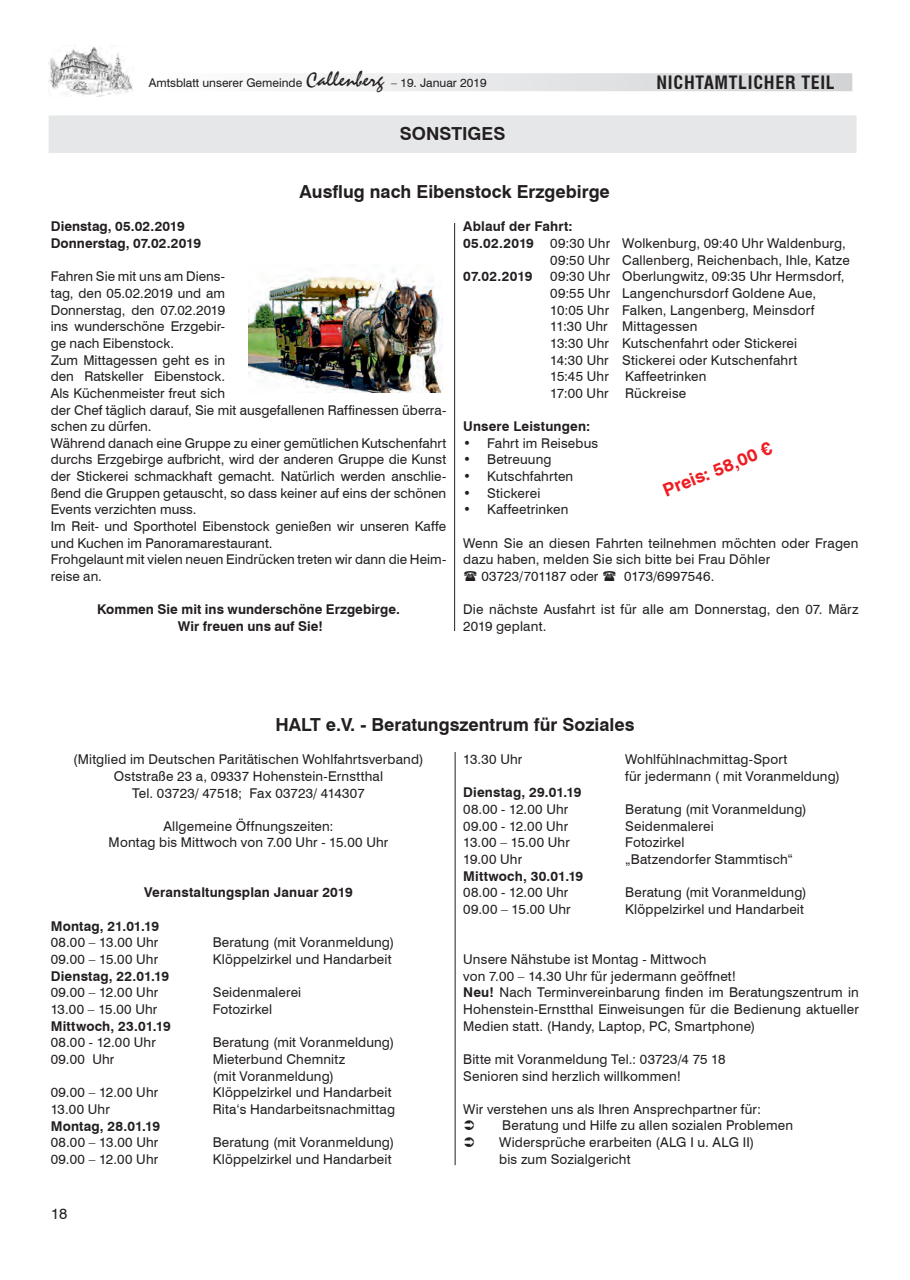
<style>
.page{position:relative;width:910px;height:1280px;background:#fff}
.page>*{position:absolute;margin:0;border:0;box-sizing:border-box;transform-origin:0 0}
.t1{font:700 18px "Swiss 721 BT";color:#231f20}
.t2{font:700 condensed 18px "Swiss 721 BT";letter-spacing:.04em;color:#231f20}
.t3{font:700 18px "Swiss 721 BT";color:#ee1d23}
.t4{font:15px "Swiss 721 BT";color:#231f20}
.t5{font:13.5px/16.6px "Swiss 721 BT";letter-spacing:.01em;color:#231f20}
.t6{font:700 13.5px/16.6px "Swiss 721 BT";letter-spacing:.01em;color:#231f20}
.t7{font:12px "Swiss 721 BT";color:#231f20}
.s1{font-family:"Staccato 222 BT";font-size:21px}
.s2{font-weight:700}
</style>
<div class="page">
<img style="left:49px;top:47px;width:84px;height:50px">
<div style="left:149px;top:73px;width:703px;height:18px;background:linear-gradient(to right,#fefefe,#d0d2d4)"></div>
<div style="left:49px;top:115px;width:808px;height:38px;background:#e6e7e9"></div>
<hr style="left:455px;top:752px;width:1px;height:413px;background:#231f20">
<hr style="left:454px;top:223px;width:1px;height:408px;background:#231f20">
<img style="left:248px;top:269px;width:194px;height:124px">
<p class="t7" style="left:149px;top:75px;width:339px">Amtsblatt unserer Gemeinde <span class="s1">Callenberg</span> – 19. Januar 2019</p>
<h1 class="t2" style="left:656px;top:72px;width:180px">NICHTAMTLICHER TEIL</h1>
<h1 class="t1" style="left:400px;top:123px;width:51px">Sonstig</h1>
<h1 class="t1" style="left:482px;top:123px;width:23px">es</h1>
<h1 class="t1" style="left:300px;top:181px;width:312px">Ausflug nach Eibenstock Erzgebirge</h1>
<p class="t6" style="left:463px;top:218px;width:111px">Ablauf der Fahrt:</p>
<p class="t5" style="left:463px;top:235px;width:384px"><span class="s2">05.02.2019</span> 09:30 Uhr Wolkenburg, 09:40 Uhr Waldenburg,</p>
<p class="t5" style="left:550px;top:251px;width:301px">09:50 Uhr Callenberg, Reichenbach, Ihle, Katze</p>
<p class="t6" style="left:463px;top:268px;width:71px">07.02.2019</p>
<p class="t5" style="left:550px;top:268px;width:296px">09:30 Uhr Oberlungwitz, 09:35 Uhr Hermsdorf, 09:55 Uhr Langenchursdorf Goldene Aue, 10:05 Uhr Falken, Langenberg, Meinsdorf 11:30 Uhr Mittagessen<br>13:30 Uhr Kutschenfahrt oder Stickerei<br>14:30 Uhr Stickerei oder Kutschenfahrt<br>15:45 Uhr Kaffeetrinken<br>17:00 Uhr Rückreise</p>
<p class="t6" style="left:463px;top:418px;width:129px">Unsere Leistungen:</p>
<p class="t5" style="left:463px;top:435px;width:137px">• Fahrt im Reisebus</p>
<p class="t5" style="left:463px;top:451px;width:90px">• Betreuung</p>
<p class="t5" style="left:463px;top:468px;width:112px">• Kutschfahrten</p>
<p class="t5" style="left:463px;top:484px;width:79px">• Stickerei</p>
<p class="t5" style="left:463px;top:501px;width:107px">• Kaffeetrinken</p>
<p class="t5" style="left:463px;top:534px;width:397px">Wenn Sie an diesen Fahrten teilnehmen möchten oder Fragen</p>
<p class="t5" style="left:463px;top:551px;width:308px">dazu haben, melden Sie sich bitte bei Frau Döhler</p>
<p class="t5" style="left:481px;top:568px;width:118px">03723/701187 oder</p>
<p class="t5" style="left:624px;top:568px;width:92px">0173/6997546.</p>
<p class="t5" style="left:463px;top:601px;width:397px">Die nächste Ausfahrt ist für alle am Donnerstag, den 07. März<br>2019 geplant.</p>
<p class="t6" style="left:51px;top:218px;width:152px">Dienstag, 05.02.2019<br>Donnerstag, 07.02.2019</p>
<p class="t5" style="left:51px;top:268px;width:397px">Fahren Sie mit uns am Diens-<br>tag, den 05.02.2019 und am<br>Donnerstag, den 07.02.2019<br>ins wunderschöne Erzgebir-<br>ge nach Eibenstock.<br>Zum Mittagessen geht es in<br>den Ratskeller Eibenstock.<br>Als Küchenmeister freut sich<br>der Chef täglich darauf, Sie mit ausgefallenen Raffinessen überra&shy;schen zu dürfen.<br>Während danach eine Gruppe zu einer gemütlichen Kutschenfahrt durchs Erzgebirge aufbricht, wird der anderen Gruppe die Kunst der Stickerei schmackhaft gemacht. Natürlich werden anschlie&shy;ßend die Gruppen getauscht, so dass keiner auf eins der schönen Events verzichten muss.<br>Im Reit- und Sporthotel Eibenstock genießen wir unseren Kaffe und Kuchen im Panoramarestaurant.<br>Frohgelaunt mit vielen neuen Eindrücken treten wir dann die Heim&shy;reise an.</p>
<p class="t6" style="left:97px;top:601px;width:304px;text-align:center">Kommen Sie mit ins wunderschöne Erzgebirge.<br>Wir freuen uns auf Sie!</p>
<h1 class="t3" style="left:660px;top:481px;width:117px;rotate:-22deg">Preis: 58,00 €</h1>
<h1 class="t1" style="left:275px;top:714px;width:361px">HALT e.V. - Beratungszentrum für Soziales</h1>
<p class="t5" style="left:73px;top:751px;width:352px;text-align:center">(Mitglied im Deutschen Paritätischen Wohlfahrtsverband)<br>Oststraße 23 a, 09337 Hohenstein-Ernstthal<br>Tel. 03723/ 47518; Fax 03723/ 414307</p>
<p class="t5" style="left:109px;top:818px;width:281px;text-align:center">Allgemeine Öffnungszeiten:<br>Montag bis Mittwoch von 7.00 Uhr - 15.00 Uhr</p>
<p class="t6" style="left:144px;top:884px;width:210px">Veranstaltungsplan Januar 2019</p>
<p class="t6" style="left:51px;top:917px;width:110px">Montag, 21.01.19</p>
<p class="t5" style="left:51px;top:934px;width:109px">08.00 – 13.00 Uhr</p>
<p class="t5" style="left:213px;top:934px;width:183px">Beratung (mit Voranmeldung)</p>
<p class="t5" style="left:51px;top:951px;width:109px">09.00 – 15.00 Uhr</p>
<p class="t5" style="left:213px;top:951px;width:180px">Klöppelzirkel und Handarbeit</p>
<p class="t6" style="left:51px;top:967px;width:120px">Dienstag, 22.01.19</p>
<p class="t5" style="left:51px;top:984px;width:109px">09.00 – 12.00 Uhr</p>
<p class="t5" style="left:213px;top:984px;width:90px">Seidenmalerei</p>
<p class="t5" style="left:51px;top:1001px;width:108px">13.00 – 15.00 Uhr</p>
<p class="t5" style="left:213px;top:1001px;width:61px">Fotozirkel</p>
<p class="t6" style="left:51px;top:1017px;width:121px">Mittwoch, 23.01.19</p>
<p class="t5" style="left:51px;top:1034px;width:107px">08.00 - 12.00 Uhr</p>
<p class="t5" style="left:213px;top:1034px;width:183px">Beratung (mit Voranmeldung)</p>
<p class="t5" style="left:51px;top:1051px;width:65px">09.00 Uhr</p>
<p class="t5" style="left:213px;top:1051px;width:134px">Mieterbund Chemnitz (mit Voranmeldung)</p>
<p class="t5" style="left:51px;top:1084px;width:109px">09.00 – 12.00 Uhr</p>
<p class="t5" style="left:213px;top:1084px;width:180px">Klöppelzirkel und Handarbeit</p>
<p class="t5" style="left:51px;top:1101px;width:61px">13.00 Uhr</p>
<p class="t5" style="left:213px;top:1101px;width:184px">Rita‘s Handarbeitsnachmittag</p>
<p class="t6" style="left:51px;top:1117px;width:111px">Montag, 28.01.19</p>
<p class="t5" style="left:51px;top:1134px;width:109px">08.00 – 13.00 Uhr</p>
<p class="t5" style="left:213px;top:1134px;width:183px">Beratung (mit Voranmeldung)</p>
<p class="t5" style="left:51px;top:1150px;width:109px">09.00 – 12.00 Uhr</p>
<p class="t5" style="left:213px;top:1150px;width:180px">Klöppelzirkel und Handarbeit</p>
<p class="t4" style="left:51px;top:1204px;width:18px">18</p>
<p class="t5" style="left:463px;top:751px;width:61px">13.30 Uhr</p>
<p class="t5" style="left:625px;top:751px;width:216px">Wohlfühlnachmittag-Sport<br>für jedermann ( mit Voranmeldung)</p>
<p class="t6" style="left:463px;top:784px;width:120px">Dienstag, 29.01.19</p>
<p class="t5" style="left:463px;top:801px;width:107px">08.00 - 12.00 Uhr</p>
<p class="t5" style="left:625px;top:801px;width:183px">Beratung (mit Voranmeldung)</p>
<p class="t5" style="left:463px;top:817px;width:106px">09.00 - 12.00 Uhr</p>
<p class="t5" style="left:625px;top:817px;width:90px">Seidenmalerei</p>
<p class="t5" style="left:463px;top:834px;width:108px">13.00 – 15.00 Uhr</p>
<p class="t5" style="left:625px;top:834px;width:61px">Fotozirkel</p>
<p class="t5" style="left:463px;top:851px;width:61px">19.00 Uhr</p>
<p class="t5" style="left:625px;top:851px;width:169px">„Batzendorfer Stammtisch“</p>
<p class="t6" style="left:463px;top:867px;width:121px">Mittwoch, 30.01.19</p>
<p class="t5" style="left:463px;top:884px;width:107px">08.00 - 12.00 Uhr</p>
<p class="t5" style="left:625px;top:884px;width:183px">Beratung (mit Voranmeldung)</p>
<p class="t5" style="left:463px;top:901px;width:109px">09.00 – 15.00 Uhr</p>
<p class="t5" style="left:625px;top:901px;width:180px">Klöppelzirkel und Handarbeit</p>
<p class="t5" style="left:463px;top:951px;width:397px">Unsere Nähstube ist Montag - Mittwoch<br>von 7.00 – 14.30 Uhr für jedermann geöffnet!<br><span class="s2">Neu!</span> Nach Terminvereinbarung finden im Beratungszentrum in Hohenstein-Ernstthal Einweisungen für die Bedienung aktueller Medien statt. (Handy, Laptop, PC, Smartphone)</p>
<p class="t5" style="left:463px;top:1050px;width:264px">Bitte mit Voranmeldung Tel.: 03723/4 75 18<br>Senioren sind herzlich willkommen!</p>
<p class="t5" style="left:499px;top:1100px;width:295px;text-indent:-36px">Wir verstehen uns als Ihren Ansprechpartner für:<br>Beratung und Hilfe zu allen sozialen Problemen Widersprüche erarbeiten (ALG I u. ALG II)<br>bis zum Sozialgericht</p>
</div>
